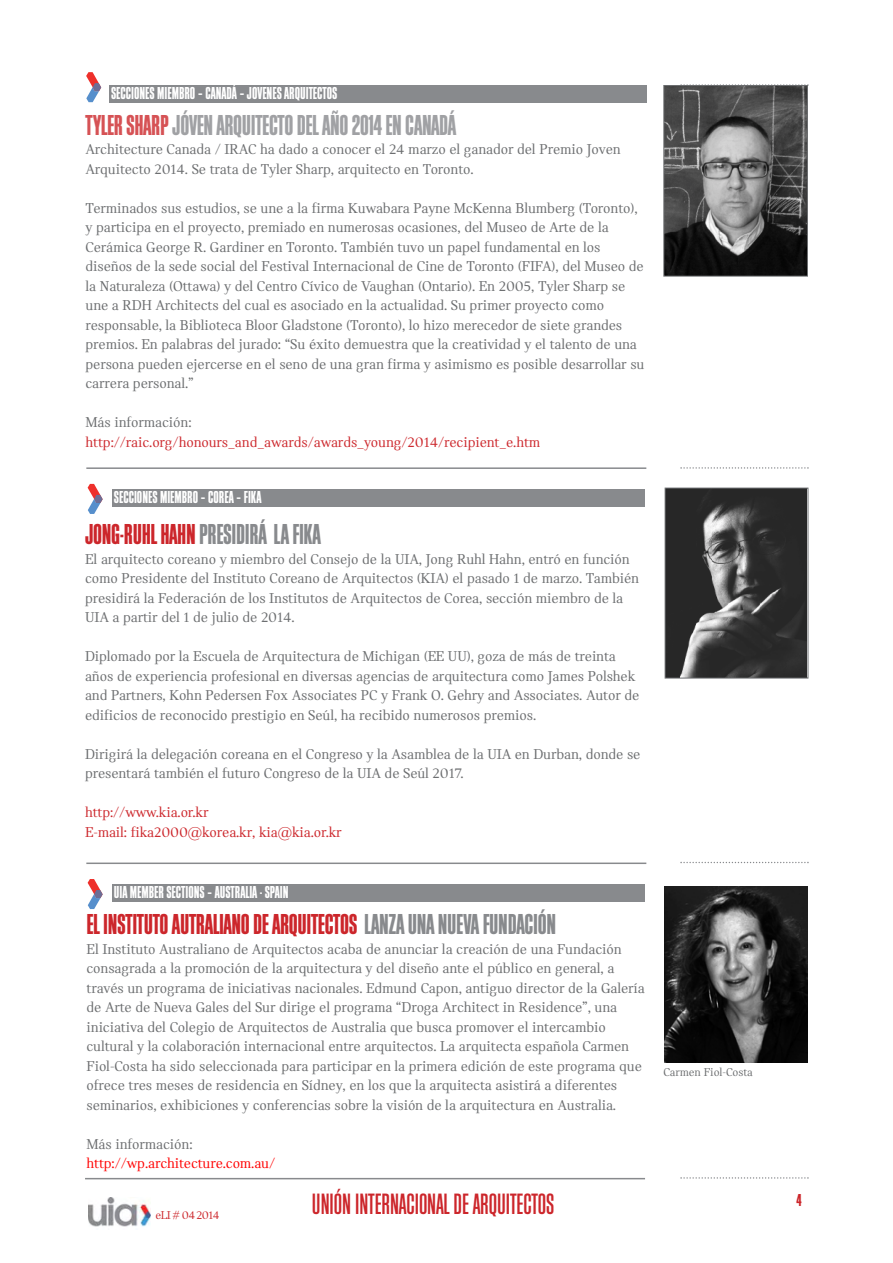
<style>
.page{position:relative;width:893px;height:1263px;background:#fff}
.page>*{position:absolute;margin:0;border:0;box-sizing:border-box;transform-origin:0 0}
.t1{font:30.6px "Block Gothic Medium Extra Cond";color:#cc262b}
.t2{font:30px "Block Gothic Bold Extra Cond";letter-spacing:-.01em;color:#cc262b}
.t3{font:30px "Block Gothic Bold Extra Cond";letter-spacing:-.01em;color:#a0a1a4}
.t4{font:30px "Block Gothic Bold Extra Cond";letter-spacing:-.01em;color:#888a8d}
.t5{font:18px "Block Gothic Bold Extra Cond";color:#fff}
.t6{font:18px "Block Gothic Bold Extra Cond";color:#cc262b}
.t7{font:15px/19.5px "Catalog";letter-spacing:-.01em;color:#6b6d6f}
.t8{font:15px/19.5px "Catalog";letter-spacing:-.01em;color:#cc262b}
.t9{font:15px "Catalog";letter-spacing:-.01em;color:#f00}
.t10{font:12px "Catalog";letter-spacing:-.01em;color:#6b6d6f}
.t11{font:12px "Catalog";letter-spacing:-.05em;color:#cc262b}
.s1{color:#d65255}
.s2{color:#cc262b}
.s3{color:#888a8d}
</style>
<div class="page">
<div style="left:109px;top:86px;width:538px;height:17px;background:#888a8d"></div>
<svg style="left:86px;top:72px;width:15px;height:30px"></svg>
<svg style="left:680px;top:467px;width:129px;height:2px"></svg>
<svg style="left:680px;top:1177px;width:129px;height:2px"></svg>
<svg style="left:680px;top:862px;width:129px;height:1px"></svg>
<svg style="left:680px;top:84px;width:129px;height:2px"></svg>
<img style="left:88px;top:1197px;width:62px;height:30px">
<img style="left:667px;top:490px;width:139px;height:186px">
<div style="left:665px;top:488px;width:143px;height:190px;border:1px solid #6b6d6f"></div>
<img style="left:665px;top:87px;width:141px;height:188px">
<div style="left:663px;top:85px;width:145px;height:192px;border:1px solid #6b6d6f"></div>
<hr style="left:85px;top:1178px;width:560px;height:1px;background:#888a8d">
<img style="left:664px;top:886px;width:144px;height:176px">
<svg style="left:88px;top:484px;width:15px;height:30px"></svg>
<div style="left:112px;top:489px;width:532px;height:17px;background:#888a8d"></div>
<hr style="left:86px;top:467px;width:560px;height:2px;background:#888a8d">
<svg style="left:88px;top:879px;width:15px;height:30px"></svg>
<div style="left:112px;top:884px;width:532px;height:17px;background:#888a8d"></div>
<hr style="left:86px;top:862px;width:560px;height:2px;background:#888a8d">
<p class="t5" style="left:111px;top:87px;width:228px">SECCIONES MIEMBRO – CANADÁ – JOVENES ARQUITECTOS</p>
<h2 class="t3" style="left:86px;top:115px;width:372px"><span class="s1">TYLER SHARP</span>JÓVEN ARQUITECTO DEL AÑO 2014 EN CANADÁ</h2>
<p class="t7" style="left:86px;top:141px;width:537px">Architecture Canada / IRAC ha dado a conocer el 24 marzo el ganador del Premio Joven<br>Arquitecto 2014. Se trata de Tyler Sharp, arquitecto en Toronto.</p>
<p class="t7" style="left:86px;top:199px;width:560px">Terminados sus estudios, se une a la firma Kuwabara Payne McKenna Blumberg (Toronto), y participa en el proyecto, premiado en numerosas ocasiones, del Museo de Arte de la Cerámica George R. Gardiner en Toronto. También tuvo un papel fundamental en los diseños de la sede social del Festival Internacional de Cine de Toronto (FIFA), del Museo de la Naturaleza (Ottawa) y del Centro Cívico de Vaughan (Ontario). En 2005, Tyler Sharp se une a RDH Architects del cual es asociado en la actualidad. Su primer proyecto como responsable, la Biblioteca Bloor Gladstone (Toronto), lo hizo merecedor de siete grandes premios. En palabras del jurado: “Su éxito demuestra que la creatividad y el talento de una persona pueden ejercerse en el seno de una gran firma y asimismo es posible desarrollar su carrera personal.”</p>
<p class="t7" style="left:86px;top:414px;width:108px">Más información:</p>
<p class="t8" style="left:86px;top:433px;width:456px">http://raic.org/honours_and_awards/awards_young/2014/recipient_e.htm</p>
<p class="t5" style="left:114px;top:491px;width:149px">SECCIONES MIEMBRO – COREA – FIKA</p>
<h2 class="t4" style="left:85px;top:524px;width:237px"><span class="s2">JONG-RUHL HAHN</span> PRESIDIRÁ LA FIKA</h2>
<p class="t7" style="left:85px;top:550px;width:556px">El arquitecto coreano y miembro del Consejo de la UIA, Jong Ruhl Hahn, entró en función como Presidente del Instituto Coreano de Arquitectos (KIA) el pasado 1 de marzo. También presidirá la Federación de los Institutos de Arquitectos de Corea, sección miembro de la UIA a partir del 1 de julio de 2014.</p>
<p class="t7" style="left:85px;top:648px;width:556px">Diplomado por la Escuela de Arquitectura de Michigan (EE UU), goza de más de treinta años de experiencia profesional en diversas agencias de arquitectura como James Polshek and Partners, Kohn Pedersen Fox Associates PC y Frank O. Gehry and Associates. Autor de edificios de reconocido prestigio en Seúl, ha recibido numerosos premios.</p>
<p class="t7" style="left:85px;top:745px;width:557px">Dirigirá la delegación coreana en el Congreso y la Asamblea de la UIA en Durban, donde se presentará también el futuro Congreso de la UIA de Seúl 2017.</p>
<p class="t8" style="left:85px;top:804px;width:258px">http://www.kia.or.kr<br>E-mail: fika2000@korea.kr, kia@kia.or.kr</p>
<p class="t5" style="left:114px;top:886px;width:176px">UIA MEMBER SECTIONS – AUSTRALIA - SPAIN</p>
<h2 class="t2" style="left:87px;top:914px;width:471px">EL INSTITUTO AUTRALIANO DE ARQUITECTOS <span class="s3">LANZA UNA NUEVA FUNDACIÓN</span></h2>
<p class="t7" style="left:87px;top:940px;width:560px">El Instituto Australiano de Arquitectos acaba de anunciar la creación de una Fundación consagrada a la promoción de la arquitectura y del diseño ante el público en general, a través un programa de iniciativas nacionales. Edmund Capon, antiguo director de la Galería de Arte de Nueva Gales del Sur dirige el programa “Droga Architect in Residence”, una iniciativa del Colegio de Arquitectos de Australia que busca promover el intercambio cultural y la colaboración internacional entre arquitectos. La arquitecta española Carmen Fiol-Costa ha sido seleccionada para participar en la primera edición de este programa que ofrece tres meses de residencia en Sídney, en los que la arquitecta asistirá a diferentes seminarios, exhibiciones y conferencias sobre la visión de la arquitectura en Australia.</p>
<p class="t7" style="left:87px;top:1135px;width:108px">Más información:</p>
<p class="t9" style="left:87px;top:1158px;width:190px">http://wp.architecture.com.au/</p>
<p class="t11" style="left:156px;top:1211px;width:66px">eLI # 04 2014</p>
<h1 class="t1" style="left:312px;top:1193px;width:244px">UNIÓN INTERNACIONAL DE ARQUITECTOS</h1>
<p class="t10" style="left:663px;top:1068px;width:91px">Carmen Fiol-Costa</p>
<p class="t6" style="left:796px;top:1194px;width:7px">4</p>
</div>
